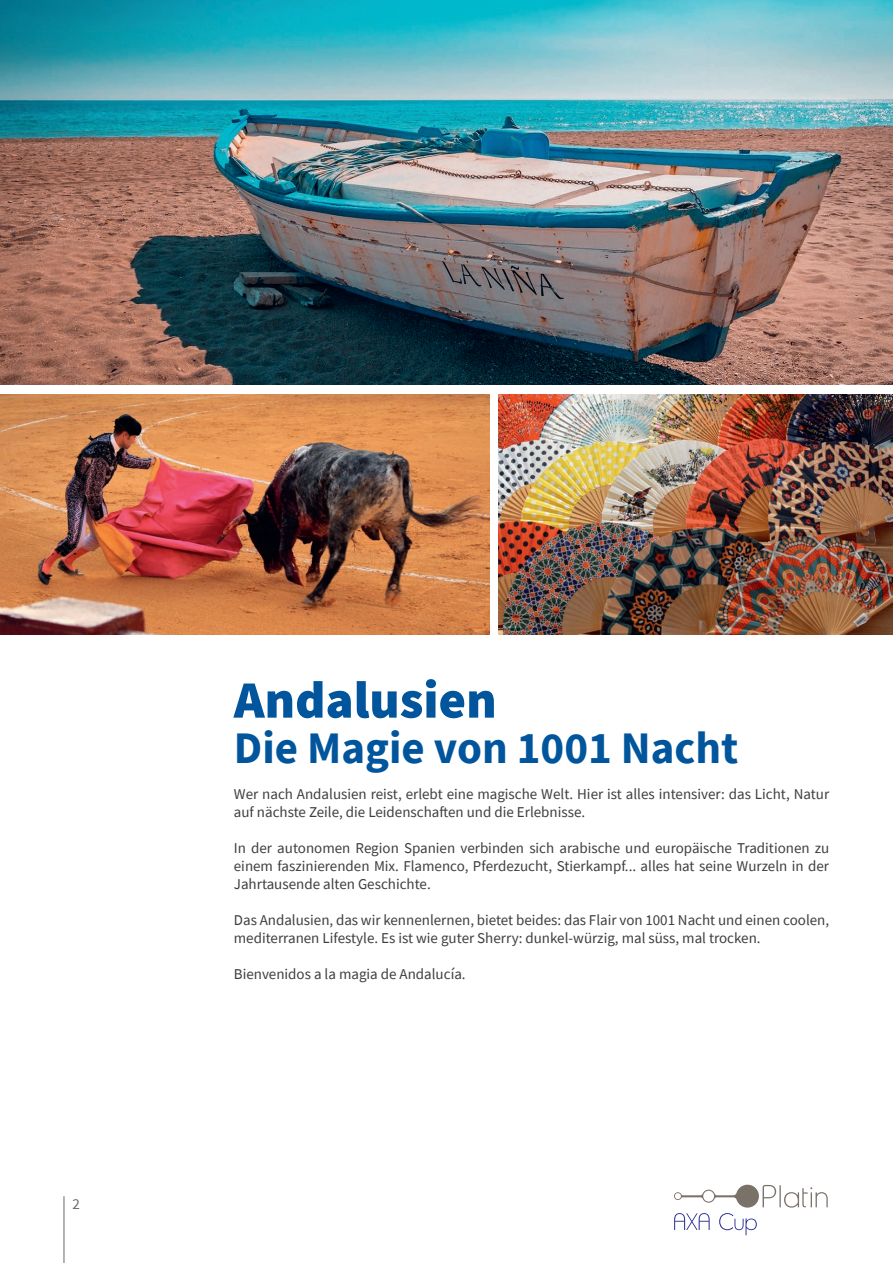
<style>
.page{position:relative;width:893px;height:1263px;background:#fff}
.page>*{position:absolute;margin:0;border:0;box-sizing:border-box;transform-origin:0 0}
.t1{font:900 52.5px "Source Sans Pro";color:#01559c}
.t2{font:700 45px "Source Sans Pro";color:#01559c}
.t3{font:15px/18px "Source Sans Pro";color:#3e3e3f}
.t4{font:15px "Source Sans Pro";color:#676a6a}
</style>
<div class="page">
<svg style="left:674px;top:1185px;width:154px;height:22px"></svg>
<svg style="left:674px;top:1213px;width:83px;height:22px"></svg>
<img style="left:0;top:0;width:893px;height:385px">
<img style="left:0;top:394px;width:489px;height:240px">
<img style="left:499px;top:394px;width:394px;height:240px">
<hr style="left:64px;top:1196px;width:1px;height:67px;background:#676a6a">
<p class="t4" style="left:73px;top:1194px;width:9px">2</p>
<h1 class="t1" style="left:234px;top:664px;width:264px">Andalusien</h1>
<h2 class="t2" style="left:234px;top:717px;width:506px">Die Magie von 1001 Nacht</h2>
<p class="t3" style="left:234px;top:784px;width:597px">Wer nach Andalusien reist, erlebt eine magische Welt. Hier ist alles intensiver: das Licht, Natur auf nächste Zeile, die Leidenschaften und die Erlebnisse.</p>
<p class="t3" style="left:234px;top:838px;width:597px;text-align:justify">In der autonomen Region Spanien verbinden sich arabische und europäische Traditionen zu einem faszinierenden Mix. Flamenco, Pferdezucht, Stierkampf... alles hat seine Wurzeln in der Jahrtausende alten Geschichte.</p>
<p class="t3" style="left:234px;top:910px;width:597px">Das Andalusien, das wir kennenlernen, bietet beides: das Flair von 1001 Nacht und einen coolen, mediterranen Lifestyle. Es ist wie guter Sherry: dunkel-würzig, mal süss, mal trocken.</p>
<p class="t3" style="left:234px;top:964px;width:233px">Bienvenidos a la magia de Andalucía.</p>
</div>
